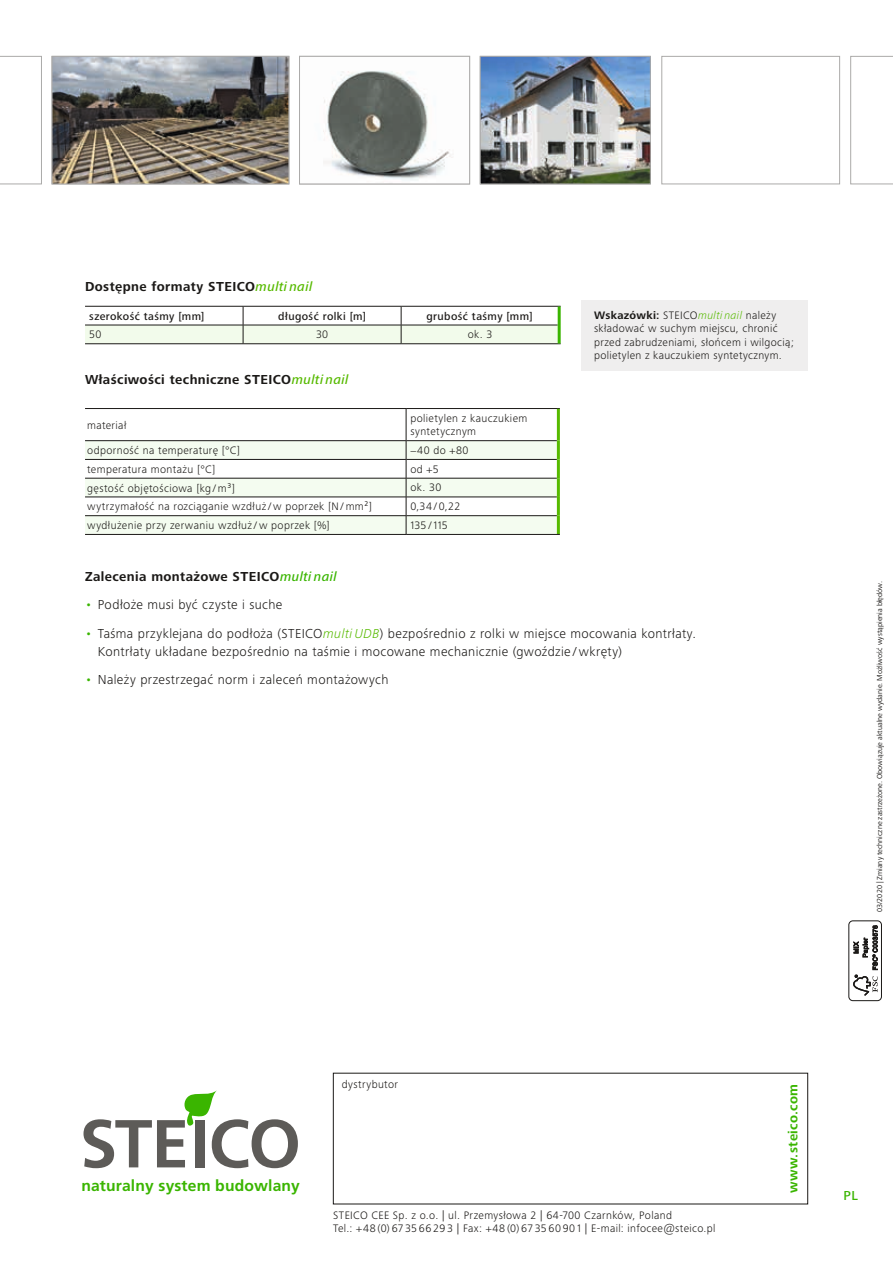
<style>
.page{position:relative;width:893px;height:1263px;background:#fff}
.page>*{position:absolute;margin:0;border:0;box-sizing:border-box;transform-origin:0 0}
.t1{font:700 15.6px "Frutiger";letter-spacing:.01em;color:#3ab500}
.t2{font:300 13.5px/18.8px "Frutiger Next LTW1 G";letter-spacing:.03em;color:#1b1917}
.t3{font:700 13.5px "Frutiger Next LTW1 G";letter-spacing:.03em;color:#1b1917}
.t4{font:700 13.5px "Frutiger Next LTW1 G";letter-spacing:.03em;color:#3ab500}
.t5{font:500 13.5px "Frutiger Next LTW1 G";color:#3ab500}
.t6{font:300 11.25px/13.5px "Frutiger Next LTW1 G";letter-spacing:.035em;color:#1b1917}
.t7{font:500 11.25px "Frutiger Next LTW1 G";letter-spacing:.035em;color:#1b1917}
.t8{font:7.5px "Frutiger Next LTW1 G";color:#1b1917}
.s1{font-weight:500;font-style:italic;color:#57ba00}
.s2{font-weight:500;font-style:italic;color:#3ab500}
.s3{color:#3ab500}
.s4{font-style:italic;color:#57ba00}
.s5{font-weight:700}
</style>
<div class="page">
<div style="left:848px;top:920px;width:34px;height:81px;border:1px solid #1b1917;border-radius:4px"></div>
<svg style="left:853px;top:925px;width:25px;height:71px"></svg>
<svg style="left:83px;top:1090px;width:215px;height:78px"></svg>
<svg style="left:850px;top:56px;width:43px;height:128px"></svg>
<img style="left:323px;top:71px;width:130px;height:109px">
<svg style="left:0;top:56px;width:42px;height:128px"></svg>
<img style="left:482px;top:58px;width:167px;height:124px">
<div style="left:662px;top:56px;width:178px;height:128px;border:1px solid #abaaa9"></div>
<div style="left:480px;top:56px;width:171px;height:128px;border:1px solid #abaaa9"></div>
<div style="left:299px;top:56px;width:171px;height:128px;border:1px solid #abaaa9"></div>
<img style="left:54px;top:58px;width:233px;height:124px">
<div style="left:52px;top:56px;width:237px;height:128px;border:1px solid #abaaa9"></div>
<svg style="left:85px;top:306px;width:473px;height:37px"></svg>
<hr style="left:85px;top:343px;width:158px;height:1px;background:#1b1917">
<hr style="left:243px;top:343px;width:158px;height:1px;background:#1b1917">
<hr style="left:401px;top:343px;width:160px;height:1px;background:#1b1917">
<hr style="left:558px;top:306px;width:3px;height:19px;background:#3ab500">
<hr style="left:558px;top:325px;width:3px;height:19px;background:#3ab500">
<hr style="left:85px;top:408px;width:321px;height:1px;background:#1b1917">
<hr style="left:406px;top:408px;width:154px;height:1px;background:#1b1917">
<hr style="left:85px;top:440px;width:321px;height:1px;background:#1b1917">
<hr style="left:406px;top:440px;width:151px;height:1px;background:#1b1917">
<hr style="left:85px;top:534px;width:321px;height:1px;background:#1b1917">
<hr style="left:557px;top:409px;width:3px;height:32px;background:#57ba00">
<hr style="left:557px;top:441px;width:3px;height:18px;background:#57ba00">
<hr style="left:557px;top:459px;width:3px;height:19px;background:#57ba00">
<hr style="left:557px;top:478px;width:3px;height:19px;background:#57ba00">
<hr style="left:557px;top:497px;width:3px;height:19px;background:#57ba00">
<hr style="left:557px;top:516px;width:3px;height:18px;background:#57ba00">
<hr style="left:406px;top:534px;width:154px;height:1px;background:#1b1917">
<hr style="left:406px;top:409px;width:1px;height:32px;background:#1b1917">
<svg style="left:85px;top:441px;width:473px;height:93px"></svg>
<div style="left:581px;top:300px;width:227px;height:71px;background:#efeeee"></div>
<p class="t3" style="left:85px;top:278px;width:229px">Dostępne formaty STEICO<span class="s1">multi nail</span></p>
<p class="t7" style="left:89px;top:309px;width:117px">szerokość taśmy [mm]</p>
<p class="t7" style="left:278px;top:309px;width:89px">długość rolki [m]</p>
<p class="t7" style="left:426px;top:309px;width:108px">grubość taśmy [mm]</p>
<p class="t6" style="left:89px;top:328px;width:14px">50</p>
<p class="t6" style="left:316px;top:328px;width:14px">30</p>
<p class="t6" style="left:468px;top:328px;width:26px">ok. 3</p>
<p class="t3" style="left:85px;top:372px;width:265px">Właściwości techniczne STEICO<span class="s1">multi nail</span></p>
<p class="t6" style="left:87px;top:418px;width:41px">materiał</p>
<p class="t6" style="left:410px;top:411px;width:119px">polietylen z kauczukiem syntetycznym</p>
<p class="t6" style="left:87px;top:444px;width:154px">odporność na temperaturę [°C]</p>
<p class="t6" style="left:410px;top:443px;width:60px">−40 do +80</p>
<p class="t6" style="left:87px;top:462px;width:130px">temperatura montażu [°C]</p>
<p class="t6" style="left:410px;top:462px;width:30px">od +5</p>
<p class="t6" style="left:87px;top:481px;width:149px">gęstość objętościowa [kg / m³]</p>
<p class="t6" style="left:410px;top:481px;width:32px">ok. 30</p>
<p class="t6" style="left:87px;top:500px;width:286px">wytrzymałość na rozciąganie wzdłuż / w poprzek [N / mm²]</p>
<p class="t6" style="left:410px;top:500px;width:51px">0,34 / 0,22</p>
<p class="t6" style="left:87px;top:519px;width:244px">wydłużenie przy zerwaniu wzdłuż / w poprzek [%]</p>
<p class="t6" style="left:410px;top:518px;width:39px">135 /115</p>
<p class="t3" style="left:85px;top:569px;width:253px">Zalecenia montażowe STEICO<span class="s2">multi nail</span></p>
<p class="t2" style="left:85px;top:596px;width:199px"><span class="s3">•</span> Podłoże musi być czyste i suche</p>
<p class="t2" style="left:98px;top:624px;width:600px;text-indent:-13px"><span class="s3">•</span> Taśma przyklejana do podłoża (STEICO<span class="s4">multi UDB</span>) bezpośrednio z rolki w miejsce mocowania kontrłaty.<br>Kontrłaty układane bezpośrednio na taśmie i mocowane mechanicznie (gwoździe / wkręty)</p>
<p class="t2" style="left:85px;top:670px;width:305px"><span class="s3">•</span> Należy przestrzegać norm i zaleceń montażowych</p>
<p class="t6" style="left:594px;top:308px;width:201px"><span class="s5">Wskazówki:</span> STEICO<span class="s4">multi nail</span> należy składować w suchym miejscu, chronić przed zabrudzeniami, słońcem i wilgocią; polietylen z kauczukiem syntetycznym.</p>
<p class="t8" style="left:875px;top:912px;width:332px;rotate:-90deg">03/2020 | Zmiany techniczne zastrzeżone. Obowiązuje aktualne wydanie. Możliwość wystąpienia błędów.</p>
<p class="t6" style="left:342px;top:1077px;width:58px">dystrybutor</p>
<h1 class="t1" style="left:81px;top:1176px;width:220px">naturalny system budowlany</h1>
<p class="t6" style="left:333px;top:1208px;width:384px">STEICO CEE Sp. z o.o. | ul. Przemysłowa 2 | 64-700 Czarnków, Poland<br>Tel.: +48 (0) 67 35 66 29 3 | Fax: +48 (0) 67 35 60 90 1 | E-mail: infocee@steico.pl</p>
<p class="t4" style="left:785px;top:1193px;width:111px;rotate:-90deg">www.steico.com</p>
<p class="t5" style="left:844px;top:1188px;width:16px">PL</p>
</div>
